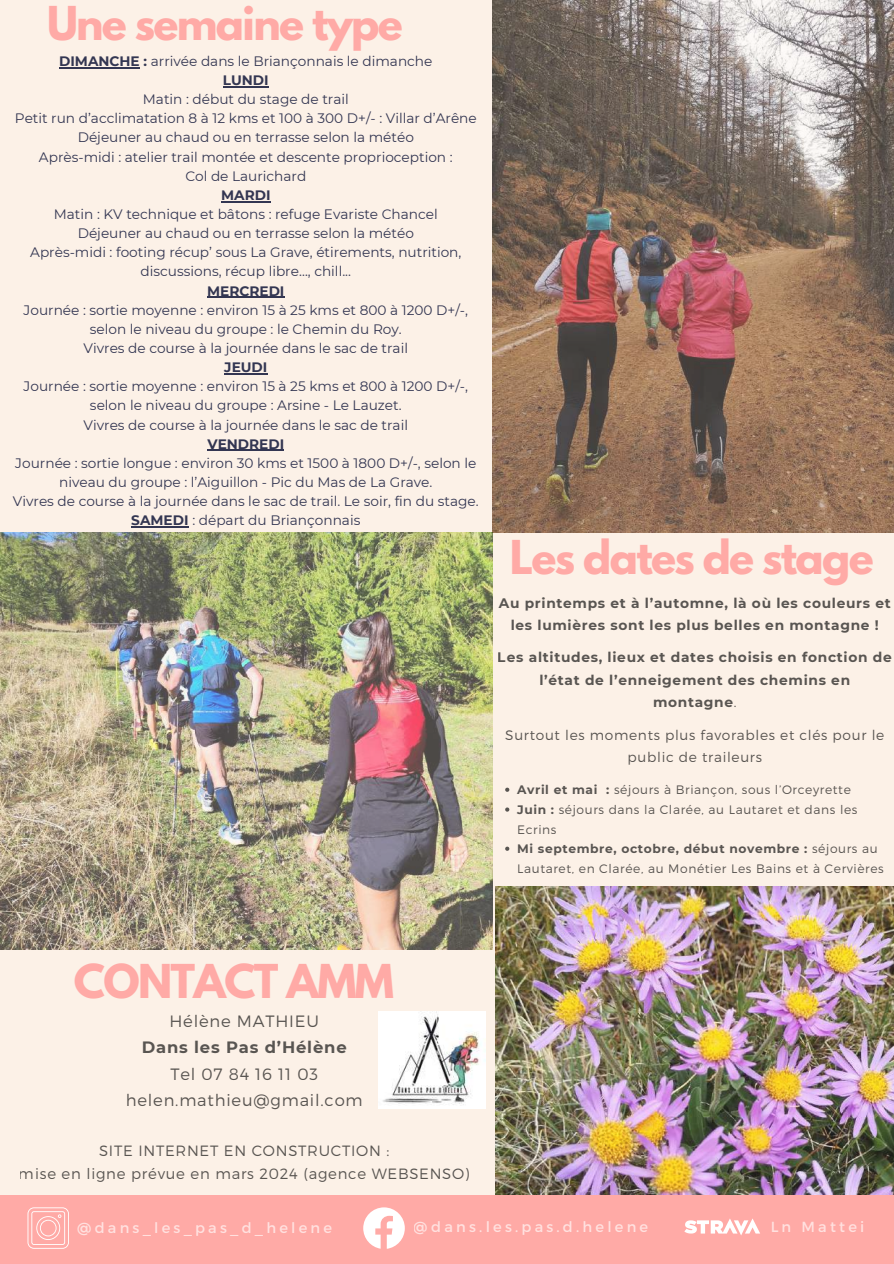
<style>
.page{position:relative;width:894px;height:1264px;background:#fff}
.page>*{position:absolute;margin:0;border:0;box-sizing:border-box;transform-origin:0 0}
.t1{font:700 41.4px "League Spartan";letter-spacing:-.04em;color:#ffaaa6}
.t2{font:300 16.35px/25.8px "Montserrat";letter-spacing:.05em;color:#000;text-align:center}
.t3{font:700 16.35px "Montserrat";letter-spacing:.05em;color:#000}
.t4{font:300 14.85px/23.7px "Montserrat";letter-spacing:.05em;color:#000;text-align:center}
.t5{font:14.55px "Montserrat";letter-spacing:.22em;color:#fff}
.t6{font:700 13.8px/22.5px "Montserrat";letter-spacing:.05em;color:#000;text-align:center}
.t7{font:300 13.8px/21.9px "Montserrat";letter-spacing:.05em;color:#000;text-align:center}
.t8{font:13.65px/19.2px "Montserrat";color:#333652;text-align:center}
.t9{font:700 13.65px "Montserrat";color:#333652}
.t10{font:300 12.3px/19.6px "Montserrat";letter-spacing:.05em;color:#000}
.s1{font-weight:700}
.s2{font-weight:300}
</style>
<div class="page">
<div style="left:0;top:0;width:893px;height:1263px;background:#fcf1e7"></div>
<img style="left:492px;top:0;width:401px;height:532px">
<img style="left:0;top:532px;width:492px;height:417px">
<img style="left:496px;top:886px;width:397px;height:308px">
<div style="left:0;top:1194px;width:893px;height:69px;background:#ffaaa6"></div>
<svg style="left:684px;top:1218px;width:76px;height:17px"></svg>
<svg style="left:28px;top:1207px;width:41px;height:41px"></svg>
<svg style="left:363px;top:1207px;width:42px;height:41px"></svg>
<hr style="left:59px;top:67px;width:81px;height:1px;background:#333652">
<hr style="left:223px;top:86px;width:46px;height:1px;background:#333652">
<hr style="left:221px;top:201px;width:49px;height:1px;background:#333652">
<hr style="left:207px;top:297px;width:77px;height:1px;background:#333652">
<hr style="left:224px;top:373px;width:43px;height:1px;background:#333652">
<hr style="left:207px;top:450px;width:77px;height:1px;background:#333652">
<hr style="left:131px;top:526px;width:57px;height:1px;background:#333652">
<svg style="left:505px;top:787px;width:4px;height:4px"></svg>
<svg style="left:505px;top:807px;width:4px;height:4px"></svg>
<svg style="left:505px;top:846px;width:4px;height:4px"></svg>
<img style="left:378px;top:1011px;width:107px;height:97px">
<h1 class="t1" style="left:47px;top:3px;width:357px">Une semaine type</h1>
<p class="t8" style="left:59px;top:51px;width:374px"><span class="s1">DIMANCHE :</span> arrivée dans le Briançonnais le dimanche<br><span class="s1">LUNDI</span></p>
<p class="t8" style="left:15px;top:90px;width:463px">Matin : début du stage de trail<br>Petit run d’acclimatation 8 à 12 kms et 100 à 300 D+/- : Villar d’Arêne Déjeuner au chaud ou en terrasse selon la météo<br>Après-midi : atelier trail montée et descente proprioception :<br>Col de Laurichard</p>
<p class="t9" style="left:221px;top:187px;width:51px">MARDI</p>
<p class="t8" style="left:30px;top:204px;width:432px">Matin : KV technique et bâtons : refuge Evariste Chancel Déjeuner au chaud ou en terrasse selon la météo<br>Après-midi : footing récup’ sous La Grave, étirements, nutrition, discussions, récup libre…, chill...</p>
<p class="t9" style="left:207px;top:282px;width:79px">MERCREDI</p>
<p class="t8" style="left:24px;top:300px;width:446px">Journée : sortie moyenne : environ 15 à 25 kms et 800 à 1200 D+/-, selon le niveau du groupe : le Chemin du Roy.<br>Vivres de course à la journée dans le sac de trail</p>
<p class="t9" style="left:224px;top:359px;width:45px">JEUDI</p>
<p class="t8" style="left:24px;top:377px;width:446px">Journée : sortie moyenne : environ 15 à 25 kms et 800 à 1200 D+/-, selon le niveau du groupe : Arsine - Le Lauzet.<br>Vivres de course à la journée dans le sac de trail</p>
<p class="t9" style="left:207px;top:435px;width:78px">VENDREDI</p>
<p class="t8" style="left:13px;top:453px;width:467px">Journée : sortie longue : environ 30 kms et 1500 à 1800 D+/-, selon le niveau du groupe : l’Aiguillon - Pic du Mas de La Grave.<br>Vivres de course à la journée dans le sac de trail. Le soir, fin du stage.<br><span class="s1">SAMEDI</span> : départ du Briançonnais</p>
<h1 class="t1" style="left:509px;top:536px;width:365px">Les dates de stage</h1>
<p class="t6" style="left:498px;top:591px;width:393px">Au printemps et à l’automne, là où les couleurs et les lumières sont les plus belles en montagne !</p>
<p class="t6" style="left:497px;top:646px;width:395px">Les altitudes, lieux et dates choisis en fonction de l’état de l’enneigement des chemins en montagne<span class="s2">.</span></p>
<p class="t7" style="left:505px;top:723px;width:380px">Surtout les moments plus favorables et clés pour le public de traileurs</p>
<p class="t10" style="left:517px;top:779px;width:368px"><span class="s1">Avril et mai :</span> séjours à Briançon, sous l’Orceyrette<br><span class="s1">Juin :</span> séjours dans la Clarée, au Lautaret et dans les Ecrins<br><span class="s1">Mi septembre, octobre, début novembre :</span> séjours au Lautaret, en Clarée, au Monétier Les Bains et à Cervières</p>
<h1 class="t1" style="left:74px;top:960px;width:321px">CONTACT AMM</h1>
<p class="t2" style="left:169px;top:1007px;width:151px">Hélène MATHIEU</p>
<p class="t3" style="left:142px;top:1037px;width:206px">Dans les Pas d’Hélène</p>
<p class="t2" style="left:126px;top:1060px;width:238px">Tel 07 84 16 11 03 helen.mathieu@gmail.com</p>
<p class="t4" style="left:19px;top:1137px;width:452px">SITE INTERNET EN CONSTRUCTION :<br>mise en ligne prévue en mars 2024 (agence WEBSENSO)</p>
<p class="t5" style="left:77px;top:1218px;width:256px">@dans_les_pas_d_helene</p>
<p class="t5" style="left:414px;top:1217px;width:236px">@dans.les.pas.d.helene</p>
<p class="t5" style="left:770px;top:1217px;width:95px">Ln Mattei</p>
</div>
